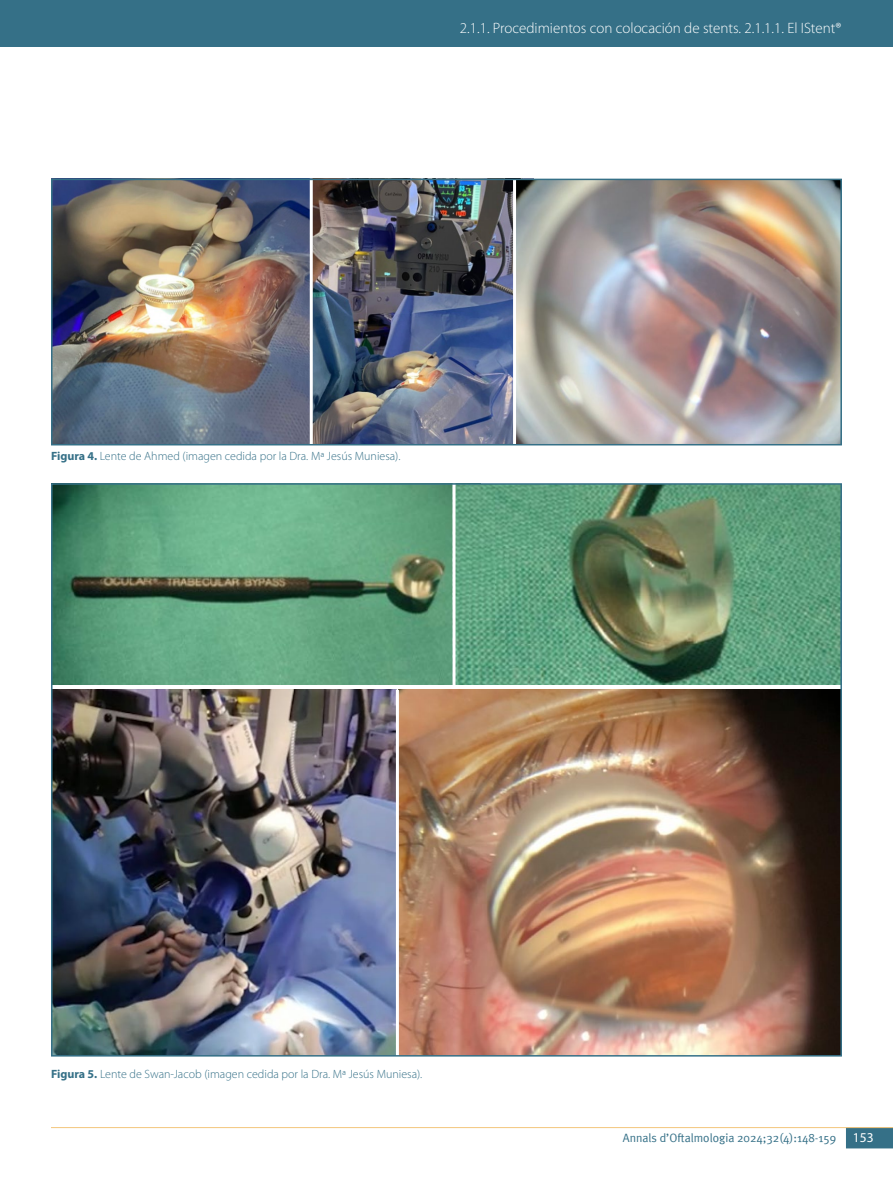
<style>
.page{position:relative;width:893px;height:1191px;background:#fff}
.page>*{position:absolute;margin:0;border:0;box-sizing:border-box;transform-origin:0 0}
.t1{font:300 15px "Myriad Pro";color:#fff}
.titol_figuras{font:300 12px "Myriad Pro";color:#357087}
.t2{font:12px "Meta Plus Normal";color:#357087}
.s1{font-weight:700}
.s2{font-family:"Myriad Pro";font-size:13.5px;color:#fff}
</style>
<div class="page">
<svg style="left:846px;top:1128px;width:47px;height:20px"></svg>
<hr style="left:51px;top:1127px;width:842px;height:1px;background:#f3c67c">
<div style="left:0;top:0;width:893px;height:47px;background:#357087"></div>
<img style="left:399px;top:690px;width:440px;height:363px">
<img style="left:54px;top:182px;width:459px;height:260px">
<img style="left:516px;top:182px;width:323px;height:260px">
<hr style="left:310px;top:179px;width:3px;height:266px;background:#fff">
<div style="left:51px;top:179px;width:791px;height:266px;border:2px solid #357087"></div>
<img style="left:54px;top:486px;width:399px;height:199px">
<img style="left:456px;top:486px;width:383px;height:199px">
<img style="left:54px;top:690px;width:342px;height:363px">
<p class="t1" style="left:460px;top:19px;width:383px">2.1.1. Procedimientos con colocación de stents. 2.1.1.1. El IStent®</p>
<p class="titol_figuras" style="left:51px;top:448px;width:351px"><span class="s1">Figura 4.</span> Lente de Ahmed (imagen cedida por la Dra. Mª Jesús Muniesa).</p>
<p class="titol_figuras" style="left:51px;top:1067px;width:373px"><span class="s1">Figura 5.</span> Lente de Swan-Jacob (imagen cedida por la Dra. Mª Jesús Muniesa).</p>
<p class="t2" style="left:623px;top:1131px;width:252px">Annals d’Oftalmologia 2024;32(4):148-159 <span class="s2">153</span></p>
</div>
